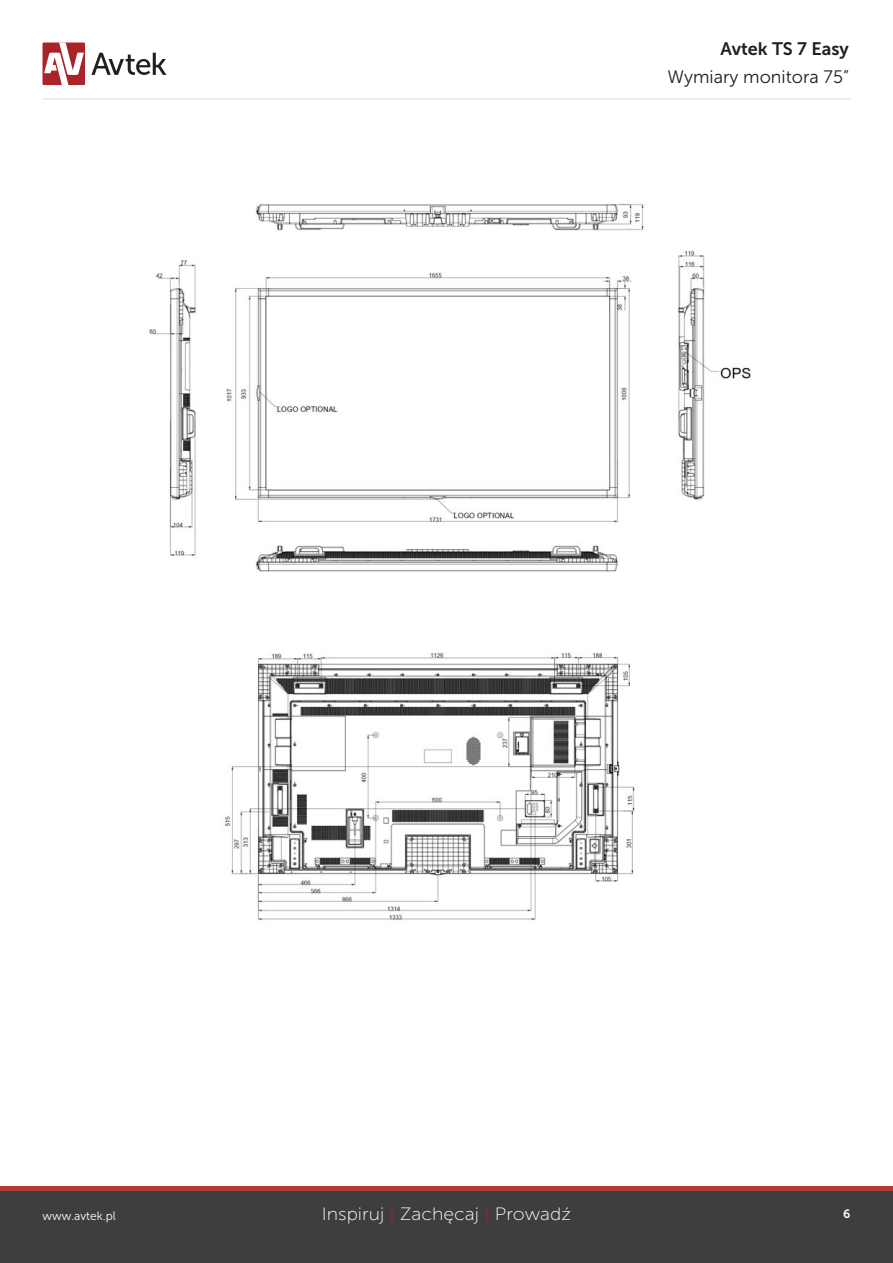
<style>
.page{position:relative;width:893px;height:1263px;background:#fff}
.page>*{position:absolute;margin:0;border:0;box-sizing:border-box;transform-origin:0 0}
.t1{font:18px "Museo Sans 300";color:#231f20}
.t2{font:18px "Museo Sans 700";color:#231f20}
.t3{font:17.85px "Museo Sans 100";color:#fff;scale:1.09 1}
.t4{font:12px "Museo Sans 300";color:#fff}
.t5{font:12px "Museo Sans 700";color:#fff}
.s1{color:#a92327}
</style>
<div class="page">
<svg style="left:91px;top:53px;width:75px;height:22px"></svg>
<div style="left:43px;top:43px;width:42px;height:42px;background:#a92327"></div>
<svg style="left:44px;top:43px;width:40px;height:42px"></svg>
<hr style="left:43px;top:98px;width:807px;height:2px;background:#e6e7e9">
<div style="left:0;top:1191px;width:893px;height:72px;background:#3e3e3f"></div>
<div style="left:0;top:1186px;width:893px;height:5px;background:#af3c33"></div>
<img style="left:149px;top:204px;width:602px;height:716px">
<p class="t2" style="left:720px;top:39px;width:130px">Avtek TS 7 Easy</p>
<p class="t1" style="left:667px;top:67px;width:183px">Wymiary monitora 75”</p>
<p class="t4" style="left:43px;top:1210px;width:75px">www.avtek.pl</p>
<p class="t3" style="left:322px;top:1205px;width:230px">Inspiruj <span class="s1">|</span> Zachęcaj <span class="s1">|</span> Prowadź</p>
<p class="t5" style="left:843px;top:1207px;width:9px">6</p>
</div>
